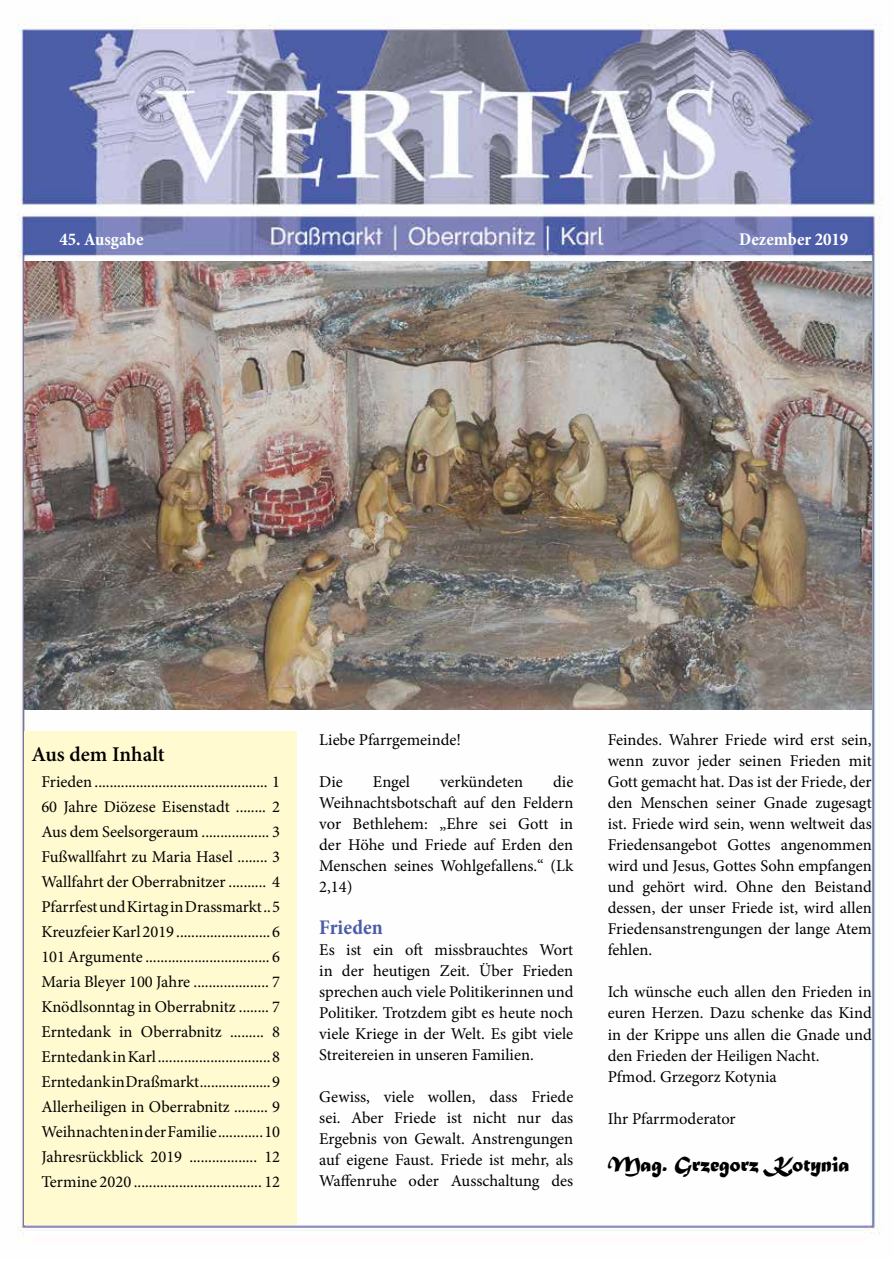
<style>
.page{position:relative;width:893px;height:1263px;background:#fff}
.page>*{position:absolute;margin:0;border:0;box-sizing:border-box;transform-origin:0 0}
.t1{font:22.5px "Matura MT Script Capitals";letter-spacing:-.01em;color:#000}
.t2{font:600 21px "Minion Pro";color:#000}
.t3{font:700 condensed 21px "Minion Pro";color:#4b5da7}
.t4{font:700 condensed 18px "Minion Pro";color:#fff}
.t5{font:16.5px/21px "Minion Pro";color:#000;text-align:justify}
</style>
<div class="page">
<img style="left:17px;top:15px;width:865px;height:1226px">
<div style="left:24px;top:731px;width:273px;height:493px;background:#fffad0"></div>
<img style="left:24px;top:261px;width:848px;height:448px">
<p class="t4" style="left:60px;top:227px;width:86px">45. Ausgabe</p>
<p class="t4" style="left:739px;top:227px;width:111px">Dezember 2019</p>
<p class="t2" style="left:32px;top:740px;width:135px">Aus dem Inhalt</p>
<p class="t5" style="left:41px;top:769px;width:240px;line-height:25px">Frieden .............................................. 1<br>60 Jahre Diözese Eisenstadt ........ 2<br>Aus dem Seelsorgeraum .................. 3<br>Fußwallfahrt zu Maria Hasel ........ 3<br>Wallfahrt der Oberrabnitzer .......... 4<br>Pfarrfest und Kirtag in Drassmarkt .. 5<br>Kreuzfeier Karl 2019 ......................... 6<br>101 Argumente ................................. 6<br>Maria Bleyer 100 Jahre .................... 7<br>Knödlsonntag in Oberrabnitz ........ 7<br>Erntedank in Oberrabnitz ......... 8<br>Erntedank in Karl .............................. 8<br>Erntedank in Draßmarkt ................... 9<br>Allerheiligen in Oberrabnitz ......... 9<br>Weihnachten in der Familie ............ 10<br>Jahresrückblick 2019 .................. 12<br>Termine 2020 .................................. 12</p>
<p class="t5" style="left:319px;top:729px;width:143px">Liebe Pfarrgemeinde!</p>
<p class="t5" style="left:319px;top:771px;width:25px">Die</p>
<p class="t5" style="left:373px;top:771px;width:38px">Engel</p>
<p class="t5" style="left:440px;top:771px;width:84px">verkündeten</p>
<p class="t5" style="left:319px;top:771px;width:256px;text-indent:234px">die Weihnachtsbotschaft auf den Feldern vor Bethlehem: „Ehre sei Gott in der Höhe und Friede auf Erden den Menschen seines Wohlgefallens.“ (Lk 2,14)</p>
<p class="t3" style="left:319px;top:913px;width:65px">Frieden</p>
<p class="t5" style="left:319px;top:940px;width:256px">Es ist ein oft missbrauchtes Wort in der heutigen Zeit. Über Frieden sprechen auch viele Politikerinnen und Politiker. Trotzdem gibt es heute noch viele Kriege in der Welt. Es gibt viele Streitereien in unseren Familien.</p>
<p class="t5" style="left:319px;top:1087px;width:256px">Gewiss, viele wollen, dass Friede sei. Aber Friede ist nicht nur das Ergebnis von Gewalt. Anstrengungen auf eigene Faust. Friede ist mehr, als Waffenruhe oder Ausschaltung des</p>
<p class="t5" style="left:608px;top:730px;width:266px">Feindes. Wahrer Friede wird erst sein, wenn zuvor jeder seinen Frieden mit Gott gemacht hat. Das ist der Friede, der den Menschen seiner Gnade zugesagt ist. Friede wird sein, wenn weltweit das Friedensangebot Gottes angenommen wird und Jesus, Gottes Sohn empfangen und gehört wird. Ohne den Beistand dessen, der unser Friede ist, wird allen Friedensanstrengungen der lange Atem fehlen.</p>
<p class="t5" style="left:608px;top:982px;width:265px;text-align:left">Ich wünsche euch allen den Frieden in euren Herzen. Dazu schenke das Kind in der Krippe uns allen die Gnade und den Frieden der Heiligen Nacht.<br>Pfmod. Grzegorz Kotynia</p>
<p class="t5" style="left:608px;top:1108px;width:129px">Ihr Pfarrmoderator</p>
<h1 class="t1" style="left:608px;top:1151px;width:243px">Mag. Grzegorz Kotynia</h1>
</div>
